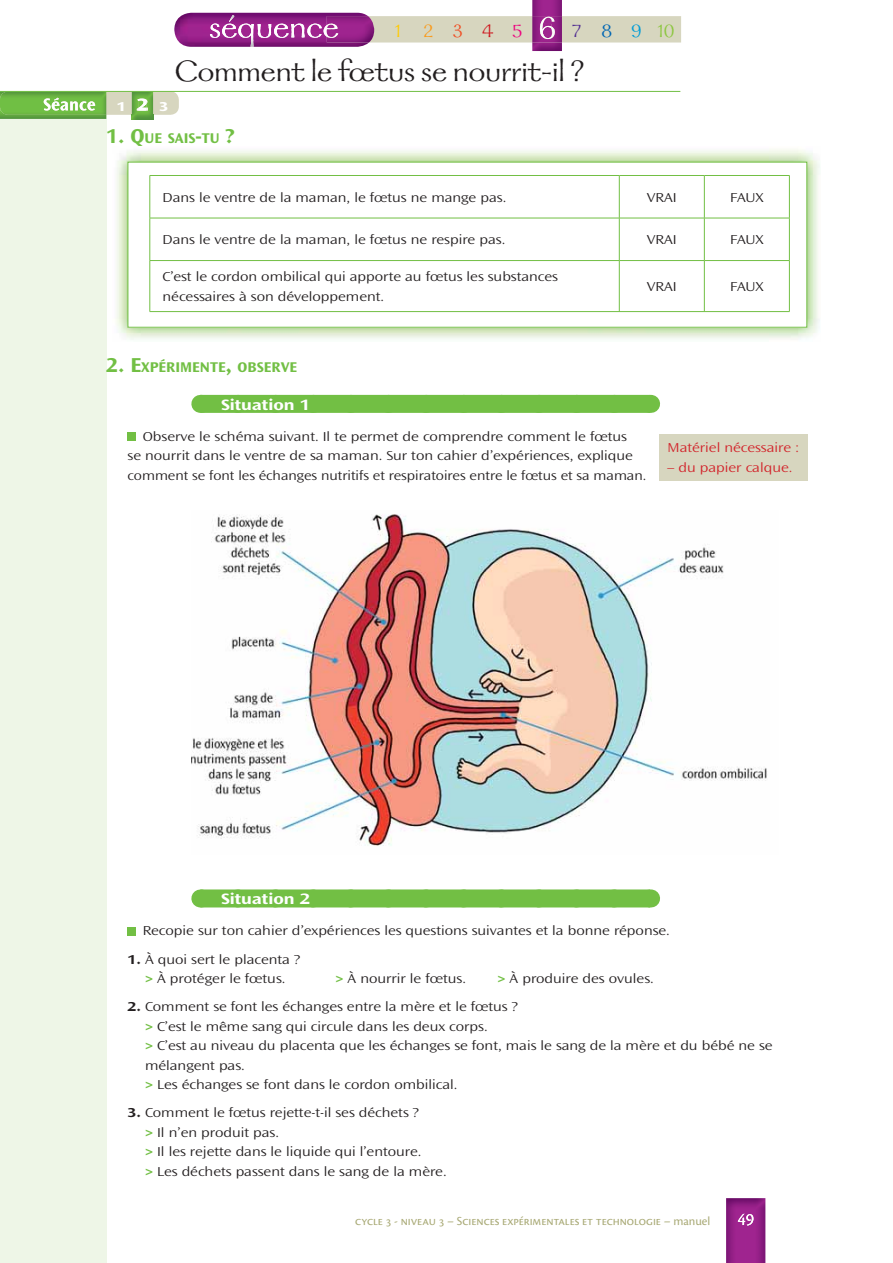
<style>
.page{position:relative;width:893px;height:1263px;background:#fff}
.page>*{position:absolute;margin:0;border:0;box-sizing:border-box;transform-origin:0 0}
.t1{font:33px "Galahad Std";color:#231f20}
.t2{font:21px "Galahad Std";letter-spacing:.94em;color:#8cc63f}
.t3{font:700 expanded 15.75px "Ocean Sans Std";color:#fff}
.t4{font:700 semi-expanded 14.7px "Ocean Sans Std";color:#72bf44}
.t5{font:300 expanded 13.5px/19.5px "Ocean Sans Std";color:#231f20}
.t6{font:300 expanded 13.5px "Ocean Sans Std";color:#d2232a}
.t7{font:800 expanded 13.5px "Ocean Sans Std";color:#fff}
.t8{font:12.75px "Cronos Pro";color:#aaab78}
.s1{color:#ffcb04}
.s2{color:#f99b1c}
.s3{color:#f04e23}
.s4{color:#ce171e}
.s5{color:#ed017e}
.s6{color:#9f248f}
.s7{color:#522e91}
.s8{color:#0066b3}
.s9{color:#009cd7}
.s10{font-size:21px}
.s11{font-weight:700}
.s12{font-weight:700;font-size:12.15px;color:#72bf44}
</style>
<div class="page">
<div style="left:0;top:110px;width:106px;height:1153px;background:#eef6e7"></div>
<img style="left:174px;top:13px;width:194px;height:34px">
<img style="left:238px;top:24px;width:16px;height:23px">
<img style="left:258px;top:24px;width:13px;height:14px">
<img style="left:274px;top:24px;width:15px;height:14px">
<img style="left:222px;top:24px;width:15px;height:14px">
<img style="left:210px;top:24px;width:10px;height:14px">
<img style="left:307px;top:24px;width:15px;height:14px">
<img style="left:291px;top:24px;width:14px;height:14px">
<svg style="left:225px;top:15px;width:9px;height:13px"></svg>
<img style="left:532px;top:0;width:30px;height:51px">
<svg style="left:324px;top:16px;width:357px;height:27px"></svg>
<img style="left:726px;top:1198px;width:39px;height:65px">
<svg style="left:738px;top:1214px;width:15px;height:11px"></svg>
<div style="left:0;top:91px;width:179px;height:24px;background:#d7d6bf;border-radius:9px"></div>
<img style="left:0;top:115px;width:106px;height:4px">
<img style="left:0;top:92px;width:106px;height:23px">
<svg style="left:44px;top:98px;width:51px;height:13px"></svg>
<img style="left:132px;top:92px;width:21px;height:27px">
<svg style="left:137px;top:99px;width:11px;height:12px"></svg>
<hr style="left:0;top:91px;width:680px;height:1px;background:#72bf44">
<div style="left:200px;top:395px;width:450px;height:18px;background:#72bf44"></div>
<svg style="left:240px;top:412px;width:391px;height:1px"></svg>
<svg style="left:650px;top:395px;width:1px;height:18px"></svg>
<div style="left:200px;top:889px;width:450px;height:18px;background:#72bf44"></div>
<svg style="left:238px;top:889px;width:393px;height:1px"></svg>
<svg style="left:650px;top:889px;width:1px;height:18px"></svg>
<img style="left:116px;top:149px;width:704px;height:191px">
<div style="left:128px;top:162px;width:679px;height:165px;background:#fff"></div>
<hr style="left:150px;top:175px;width:469px;height:1px;background:#72bf44">
<hr style="left:150px;top:176px;width:1px;height:42px;background:#72bf44">
<hr style="left:619px;top:175px;width:85px;height:1px;background:#72bf44">
<hr style="left:619px;top:176px;width:1px;height:42px;background:#72bf44">
<hr style="left:704px;top:175px;width:86px;height:1px;background:#72bf44">
<hr style="left:704px;top:176px;width:1px;height:42px;background:#72bf44">
<hr style="left:789px;top:176px;width:1px;height:42px;background:#72bf44">
<hr style="left:150px;top:218px;width:469px;height:1px;background:#72bf44">
<hr style="left:150px;top:218px;width:1px;height:42px;background:#72bf44">
<hr style="left:619px;top:218px;width:85px;height:1px;background:#72bf44">
<hr style="left:619px;top:218px;width:1px;height:42px;background:#72bf44">
<hr style="left:704px;top:218px;width:86px;height:1px;background:#72bf44">
<hr style="left:704px;top:218px;width:1px;height:42px;background:#72bf44">
<hr style="left:789px;top:218px;width:1px;height:42px;background:#72bf44">
<hr style="left:150px;top:260px;width:469px;height:1px;background:#72bf44">
<hr style="left:150px;top:261px;width:1px;height:50px;background:#72bf44">
<hr style="left:619px;top:260px;width:85px;height:1px;background:#72bf44">
<hr style="left:619px;top:261px;width:1px;height:50px;background:#72bf44">
<hr style="left:704px;top:260px;width:86px;height:1px;background:#72bf44">
<hr style="left:704px;top:261px;width:1px;height:50px;background:#72bf44">
<hr style="left:789px;top:261px;width:1px;height:50px;background:#72bf44">
<hr style="left:150px;top:311px;width:640px;height:1px;background:#72bf44">
<div style="left:128px;top:162px;width:679px;height:166px;border:1px solid #72bf44"></div>
<div style="left:128px;top:432px;width:8px;height:9px;background:#72bf44"></div>
<div style="left:128px;top:927px;width:8px;height:8px;background:#72bf44"></div>
<div style="left:659px;top:434px;width:149px;height:46px;background:#d7d6bf"></div>
<img style="left:191px;top:514px;width:576px;height:332px">
<h2 class="t2" style="left:395px;top:17px;width:281px"><span class="s1">1</span><span class="s2">2</span><span class="s3">3</span><span class="s4">4</span><span class="s5">5</span><span class="s6">6</span><span class="s7">7</span><span class="s8">8</span><span class="s9">9</span>10</h2>
<h1 class="t1" style="left:174px;top:50px;width:411px">Comment le fœtus se nourrit-il ?</h1>
<p class="t7" style="left:117px;top:98px;width:53px">123</p>
<p class="t4" style="left:106px;top:129px;width:130px"><span class="s10">1. Q</span>UE SAIS<span class="s10">-</span>TU <span class="s10">?</span></p>
<p class="t5" style="left:163px;top:188px;width:345px">Dans le ventre de la maman, le fœtus ne mange pas.</p>
<p class="t5" style="left:647px;top:188px;width:31px">VRAI</p>
<p class="t5" style="left:730px;top:188px;width:35px">FAUX</p>
<p class="t5" style="left:163px;top:230px;width:344px">Dans le ventre de la maman, le fœtus ne respire pas.</p>
<p class="t5" style="left:647px;top:230px;width:31px">VRAI</p>
<p class="t5" style="left:730px;top:230px;width:35px">FAUX</p>
<p class="t5" style="left:163px;top:267px;width:397px">C’est le cordon ombilical qui apporte au fœtus les substances nécessaires à son développement.</p>
<p class="t5" style="left:647px;top:277px;width:31px">VRAI</p>
<p class="t5" style="left:730px;top:277px;width:35px">FAUX</p>
<p class="t4" style="left:106px;top:358px;width:192px"><span class="s10">2. E</span>XPÉRIMENTE<span class="s10">,</span> OBSERVE</p>
<p class="t3" style="left:221px;top:397px;width:90px">Situation 1</p>
<p class="t5" style="left:128px;top:427px;width:520px;text-indent:15px">Observe le schéma suivant. Il te permet de comprendre comment le fœtus<br>se nourrit dans le ventre de sa maman. Sur ton cahier d’expériences, explique comment se font les échanges nutritifs et respiratoires entre le fœtus et sa maman.</p>
<p class="t6" style="left:668px;top:441px;width:133px">Matériel nécessaire :</p>
<p class="t6" style="left:668px;top:460px;width:126px">– du papier calque.</p>
<p class="t3" style="left:221px;top:891px;width:90px">Situation 2</p>
<p class="t5" style="left:143px;top:922px;width:528px">Recopie sur ton cahier d’expériences les questions suivantes et la bonne réponse.</p>
<p class="t5" style="left:128px;top:950px;width:174px;text-align:center"><span class="s11">1.</span> À quoi sert le placenta ? <span class="s12">&gt;</span> À protéger le fœtus.</p>
<p class="t5" style="left:335px;top:969px;width:132px"><span class="s12">&gt;</span> À nourrir le fœtus.</p>
<p class="t5" style="left:497px;top:969px;width:158px"><span class="s12">&gt;</span> À produire des ovules.</p>
<p class="t5" style="left:145px;top:997px;width:629px;text-indent:-17px"><span class="s11">2.</span> Comment se font les échanges entre la mère et le fœtus ?<br><span class="s12">&gt;</span> C’est le même sang qui circule dans les deux corps.<br><span class="s12">&gt;</span> C’est au niveau du placenta que les échanges se font, mais le sang de la mère et du bébé ne se mélangent pas.<br><span class="s12">&gt;</span> Les échanges se font dans le cordon ombilical.</p>
<p class="t5" style="left:145px;top:1103px;width:303px;text-indent:-17px"><span class="s11">3.</span> Comment le fœtus rejette-t-il ses déchets ?<br><span class="s12">&gt;</span> Il n’en produit pas.<br><span class="s12">&gt;</span> Il les rejette dans le liquide qui l’entoure.<br><span class="s12">&gt;</span> Les déchets passent dans le sang de la mère.</p>
<p class="t8" style="left:355px;top:1213px;width:356px">cycle - niveau – Sciences expérimentales et technologie – manuel</p>
</div>
